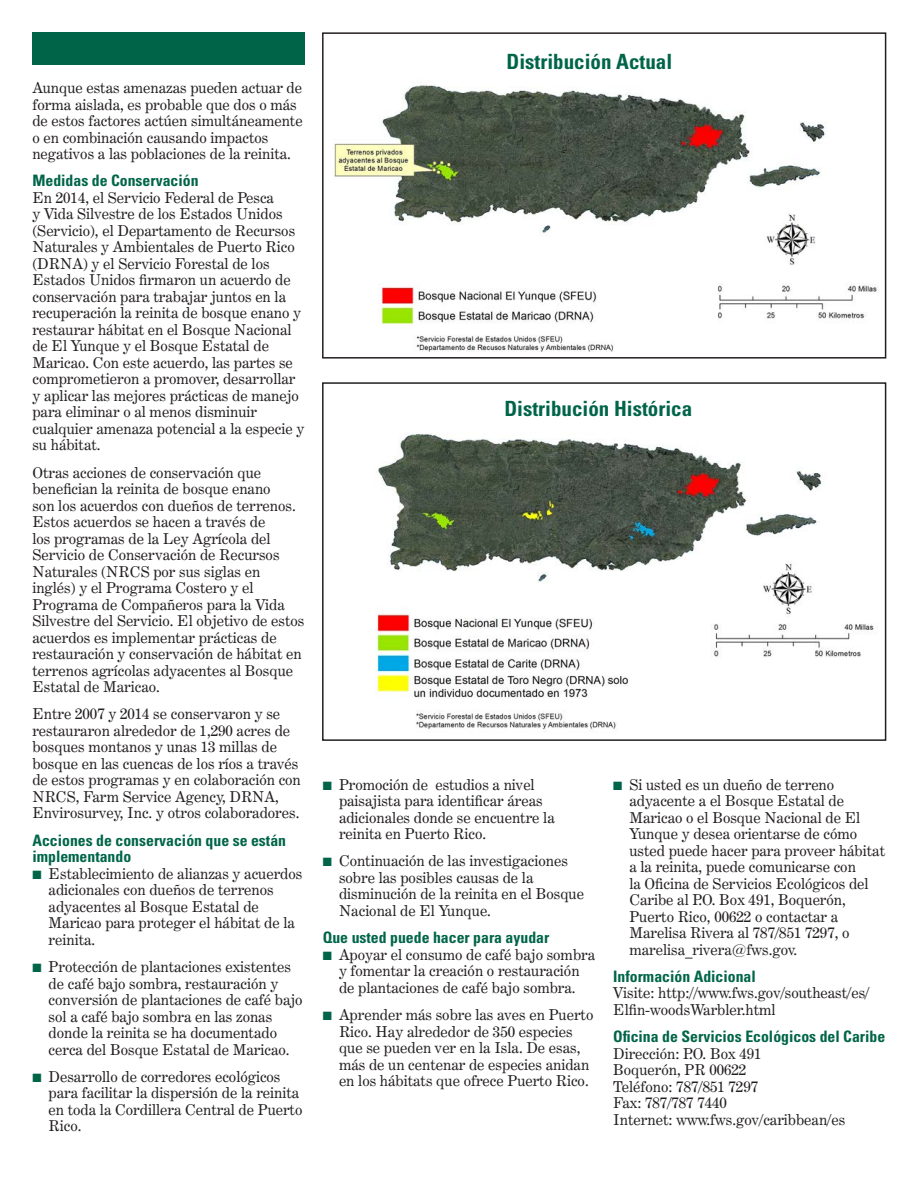
<style>
.page{position:relative;width:918px;height:1188px;background:#fff}
.page>*{position:absolute;margin:0;border:0;box-sizing:border-box;transform-origin:0 0}
.bold_sub{font:700 condensed 21px "Univers";color:#006548}
.bold_sub-2{font:700 condensed 15.75px/16.5px "Univers";color:#006548}
.body{font:15px/16.5px "Century Expanded BT";color:#231f20}
.body_indent_1{font:15px/16.5px "Century Expanded BT";color:#231f20}
.s1{color:#006548}
</style>
<div class="page">
<div style="left:32px;top:32px;width:273px;height:33px;background:#006548"></div>
<img style="left:334px;top:85px;width:544px;height:267px">
<div style="left:322px;top:32px;width:564px;height:327px;border:2px solid #231f20"></div>
<div style="left:322px;top:382px;width:564px;height:359px;border:2px solid #231f20"></div>
<img style="left:375px;top:433px;width:503px;height:297px">
<p class="body" style="left:32px;top:79px;width:272px">Aunque estas amenazas pueden actuar de forma aislada, es probable que dos o más de estos factores actúen simultáneamente o en combinación causando impactos negativos a las poblaciones de la reinita.</p>
<p class="bold_sub-2" style="left:32px;top:172px;width:168px">Medidas de Conservación</p>
<p class="body" style="left:32px;top:189px;width:274px">En 2014, el Servicio Federal de Pesca<br>y Vida Silvestre de los Estados Unidos (Servicio), el Departamento de Recursos Naturales y Ambientales de Puerto Rico (DRNA) y el Servicio Forestal de los Estados Unidos firmaron un acuerdo de conservación para trabajar juntos en la recuperación la reinita de bosque enano y restaurar hábitat en el Bosque Nacional de El Yunque y el Bosque Estatal de Maricao. Con este acuerdo, las partes se comprometieron a promover, desarrollar y aplicar las mejores prácticas de manejo para eliminar o al menos disminuir cualquier amenaza potencial a la especie y su hábitat.</p>
<p class="body" style="left:32px;top:464px;width:274px">Otras acciones de conservación que benefician la reinita de bosque enano<br>son los acuerdos con dueños de terrenos.<br>Estos acuerdos se hacen a través de<br>los programas de la Ley Agrícola del Servicio de Conservación de Recursos Naturales (NRCS por sus siglas en inglés) y el Programa Costero y el Programa de Compañeros para la Vida Silvestre del Servicio. El objetivo de estos acuerdos es implementar prácticas de restauración y conservación de hábitat en terrenos agrícolas adyacentes al Bosque Estatal de Maricao.</p>
<p class="body" style="left:32px;top:706px;width:270px">Entre 2007 y 2014 se conservaron y se restauraron alrededor de 1,290 acres de bosques montanos y unas 13 millas de bosque en las cuencas de los ríos a través de estos programas y en colaboración con NRCS, Farm Service Agency, DRNA, Envirosurvey, Inc. y otros colaboradores.</p>
<p class="bold_sub-2" style="left:32px;top:832px;width:255px">Acciones de conservación que se están implementando</p>
<p class="body_indent_1" style="left:49px;top:865px;width:255px;text-indent:-16px"><span class="s1">■</span> Establecimiento de alianzas y acuerdos adicionales con dueños de terrenos adyacentes al Bosque Estatal de<br>Maricao para proteger el hábitat de la reinita.</p>
<p class="body_indent_1" style="left:49px;top:958px;width:256px;text-indent:-16px"><span class="s1">■</span> Protección de plantaciones existentes de café bajo sombra, restauración y conversión de plantaciones de café bajo sol a café bajo sombra en las zonas donde la reinita se ha documentado cerca del Bosque Estatal de Maricao.</p>
<p class="body_indent_1" style="left:49px;top:1068px;width:255px;text-indent:-16px"><span class="s1">■</span> Desarrollo de corredores ecológicos para facilitar la dispersión de la reinita en toda la Cordillera Central de Puerto<br>Rico.</p>
<p class="bold_sub" style="left:507px;top:48px;width:167px">Distribución Actual</p>
<p class="bold_sub" style="left:504px;top:396px;width:189px">Distribución Histórica</p>
<p class="body_indent_1" style="left:339px;top:776px;width:217px;text-indent:-16px"><span class="s1">■</span> Promoción de estudios a nivel paisajista para identificar áreas adicionales donde se encuentre la reinita en Puerto Rico.</p>
<p class="body_indent_1" style="left:339px;top:853px;width:247px;text-indent:-16px"><span class="s1">■</span> Continuación de las investigaciones sobre las posibles causas de la disminución de la reinita en el Bosque<br>Nacional de El Yunque.</p>
<p class="bold_sub-2" style="left:323px;top:929px;width:228px">Que usted puede hacer para ayudar</p>
<p class="body_indent_1" style="left:323px;top:946px;width:274px;text-align:center"><span class="s1">■</span> Apoyar el consumo de café bajo sombra y fomentar la creación o restauración<br>de plantaciones de café bajo sombra.</p>
<p class="body_indent_1" style="left:339px;top:1006px;width:256px;text-indent:-16px"><span class="s1">■</span> Aprender más sobre las aves en Puerto Rico. Hay alrededor de 350 especies que se pueden ver en la Isla. De esas, más de un centenar de especies anidan en los hábitats que ofrece Puerto Rico.</p>
<p class="body_indent_1" style="left:629px;top:776px;width:257px;text-indent:-16px"><span class="s1">■</span> Si usted es un dueño de terreno adyacente a el Bosque Estatal de Maricao o el Bosque Nacional de El Yunque y desea orientarse de cómo usted puede hacer para proveer hábitat a la reinita, puede comunicarse con<br>la Oficina de Servicios Ecológicos del Caribe al P.O. Box 491, Boquerón, Puerto Rico, 00622 o contactar a Marelisa Rivera al 787/851 7297, o marelisa_rivera@fws.gov.</p>
<p class="bold_sub-2" style="left:613px;top:968px;width:144px">Información Adicional</p>
<p class="body" style="left:613px;top:985px;width:258px">Visite: http://www.fws.gov/southeast/es/<br>Elfin-woodsWarbler.html</p>
<p class="bold_sub-2" style="left:613px;top:1028px;width:274px">Oficina de Servicios Ecológicos del Caribe</p>
<p class="body" style="left:613px;top:1045px;width:150px">Dirección: P.O. Box 491</p>
<p class="body" style="left:613px;top:1062px;width:135px">Boquerón, PR 00622</p>
<p class="body" style="left:613px;top:1078px;width:146px">Teléfono: 787/851 7297</p>
<p class="body" style="left:613px;top:1095px;width:115px">Fax: 787/787 7440</p>
<p class="body" style="left:613px;top:1111px;width:234px">Internet: www.fws.gov/caribbean/es</p>
</div>
